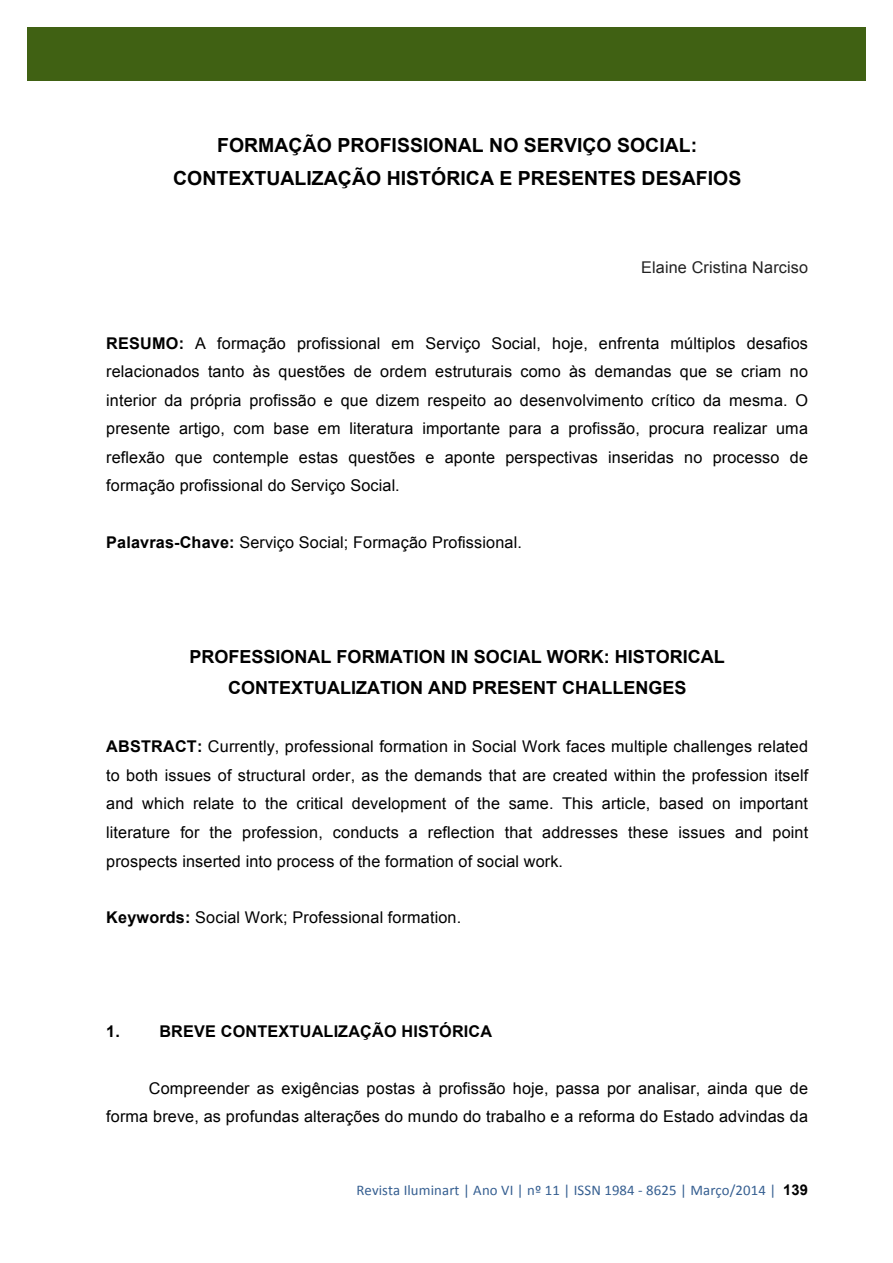
<style>
.page{position:relative;width:893px;height:1263px;background:#fff}
.page>*{position:absolute;margin:0;border:0;box-sizing:border-box;transform-origin:0 0}
.t1{font:700 19.5px/33.9px "Arial";color:#000;text-align:center}
.t2{font:700 18px/30.9px "Arial";color:#000;text-align:center}
.t3{font:16.2px/28.5px "Arial";letter-spacing:.01em;color:#000;text-align:justify}
.t4{font:700 16.2px "Arial";letter-spacing:.015em;color:#000}
.t5{font:16.2px "Arial";letter-spacing:.01em;color:#222}
.t6{font:14.7px "Calibri";letter-spacing:.01em;color:#365f91}
.s1{font-weight:700}
.s2{font-family:"Arial";font-weight:700;color:#000}
</style>
<div class="page">
<div style="left:27px;top:27px;width:839px;height:54px;background:#406113"></div>
<p class="t1" style="left:173px;top:128px;width:569px">FORMAÇÃO PROFISSIONAL NO SERVIÇO SOCIAL:<br>CONTEXTUALIZAÇÃO HISTÓRICA E PRESENTES DESAFIOS</p>
<p class="t5" style="left:641px;top:258px;width:168px">Elaine Cristina Narciso</p>
<p class="t3" style="left:106px;top:329px;width:703px"><span class="s1">RESUMO:</span> A formação profissional em Serviço Social, hoje, enfrenta múltiplos desafios relacionados tanto às questões de ordem estruturais como às demandas que se criam no interior da própria profissão e que dizem respeito ao desenvolvimento crítico da mesma. O presente artigo, com base em literatura importante para a profissão, procura realizar uma reflexão que contemple estas questões e aponte perspectivas inseridas no processo de formação profissional do Serviço Social.</p>
<p class="t3" style="left:106px;top:528px;width:417px"><span class="s1">Palavras-Chave:</span> Serviço Social; Formação Profissional.</p>
<p class="t2" style="left:189px;top:641px;width:537px">PROFESSIONAL FORMATION IN SOCIAL WORK: HISTORICAL<br>CONTEXTUALIZATION AND PRESENT CHALLENGES</p>
<p class="t3" style="left:106px;top:733px;width:703px"><span class="s1">ABSTRACT:</span> Currently, professional formation in Social Work faces multiple challenges related to both issues of structural order, as the demands that are created within the profession itself and which relate to the critical development of the same. This article, based on important literature for the profession, conducts a reflection that addresses these issues and point prospects inserted into process of the formation of social work.</p>
<p class="t3" style="left:106px;top:904px;width:356px"><span class="s1">Keywords:</span> Social Work; Professional formation.</p>
<p class="t4" style="left:106px;top:1022px;width:15px">1.</p>
<p class="t4" style="left:159px;top:1022px;width:334px">BREVE CONTEXTUALIZAÇÃO HISTÓRICA</p>
<p class="t3" style="left:106px;top:1074px;width:703px;text-align:right">Compreender as exigências postas à profissão hoje, passa por analisar, ainda que de forma breve, as profundas alterações do mundo do trabalho e a reforma do Estado advindas da</p>
<p class="t6" style="left:356px;top:1181px;width:453px">Revista!Iluminart!|!Ano!VI!|!nº!11!|!ISSN!1984!: 8625!|!Março/2014 |!!<span class="s2">139</span></p>
</div>
